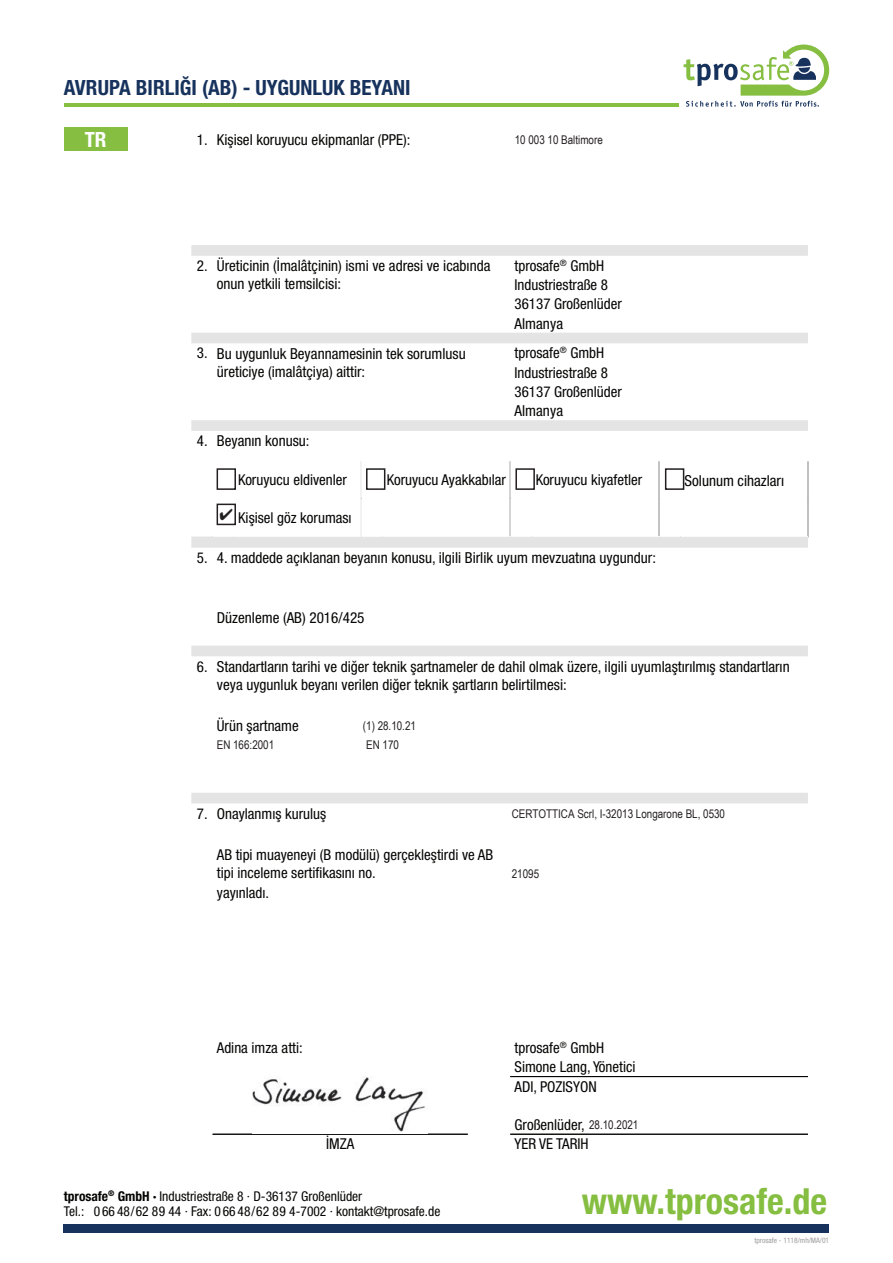
<style>
.page{position:relative;width:893px;height:1263px;background:#fff}
.page>*{position:absolute;margin:0;border:0;box-sizing:border-box;transform-origin:0 0}
.t1{font:700 condensed 36px "Helvetica Neue LTW1 G";color:#85be40}
.t2{font:700 condensed 21px "Helvetica Neue LTW1 G";color:#17325c}
.t3{font:700 condensed 21px "Helvetica Neue LTW1 G";color:#fff}
.t4{font:condensed 15.15px/18.1px "Helvetica Neue LTW1 G";color:#040503}
.t5{font:condensed 15px/19.2px "Helvetica Neue LTW1 G";color:#040503}
.t6{font:condensed 13.5px/15px "Helvetica Neue LTW1 G";color:#040503}
.t7{font:12px "Arial Narrow";color:#231f20}
.t8{font:condensed 7.5px "Helvetica Neue LTW1 G";color:#9d9d9c}
.s1{font-size:15px}
.s2{font-weight:700}
</style>
<div class="page">
<hr style="left:64px;top:103px;width:614px;height:4px;background:#85be40">
<svg style="left:684px;top:45px;width:145px;height:62px"></svg>
<div style="left:64px;top:1225px;width:765px;height:8px;background:#17325c"></div>
<div style="left:64px;top:128px;width:64px;height:23px;background:#85be40"></div>
<svg style="left:191px;top:245px;width:617px;height:558px"></svg>
<hr style="left:361px;top:461px;width:1px;height:38px;background:#fff">
<hr style="left:361px;top:499px;width:1px;height:37px;background:#fff">
<svg style="left:213px;top:536px;width:21px;height:1px"></svg>
<hr style="left:234px;top:536px;width:127px;height:1px;background:#fff">
<hr style="left:510px;top:461px;width:1px;height:38px;background:#fff">
<hr style="left:510px;top:499px;width:1px;height:37px;background:#fff">
<svg style="left:361px;top:536px;width:22px;height:1px"></svg>
<hr style="left:383px;top:536px;width:127px;height:1px;background:#fff">
<hr style="left:659px;top:461px;width:1px;height:38px;background:#fff">
<hr style="left:659px;top:499px;width:1px;height:37px;background:#fff">
<svg style="left:510px;top:536px;width:21px;height:1px"></svg>
<hr style="left:531px;top:536px;width:128px;height:1px;background:#fff">
<hr style="left:807px;top:461px;width:1px;height:38px;background:#fff">
<hr style="left:807px;top:499px;width:1px;height:37px;background:#fff">
<svg style="left:659px;top:536px;width:21px;height:1px"></svg>
<hr style="left:680px;top:536px;width:128px;height:1px;background:#fff">
<hr style="left:213px;top:1134px;width:255px;height:1px;background:#040503">
<hr style="left:510px;top:1076px;width:298px;height:1px;background:#040503">
<hr style="left:510px;top:1134px;width:298px;height:1px;background:#040503">
<img style="left:253px;top:1077px;width:172px;height:55px">
<div style="left:217px;top:468px;width:19px;height:22px;border:2px solid #231f20"></div>
<svg style="left:365px;top:468px;width:171px;height:23px"></svg>
<div style="left:665px;top:468px;width:19px;height:22px;border:2px solid #231f20"></div>
<div style="left:217px;top:504px;width:19px;height:21px;border:2px solid #231f20"></div>
<svg style="left:220px;top:509px;width:12px;height:11px"></svg>
<h2 class="t2" style="left:64px;top:75px;width:348px">AVRUPA BIRLIĞI (AB) - UYGUNLUK BEYANI</h2>
<h2 class="t3" style="left:85px;top:127px;width:23px">TR</h2>
<p class="t4" style="left:197px;top:132px;width:215px"><span class="s1">1.</span> Kişisel koruyucu ekipmanlar (PPE):</p>
<p class="t7" style="left:515px;top:133px;width:90px">10 003 10 Baltimore</p>
<p class="t4" style="left:217px;top:258px;width:275px;text-indent:-20px"><span class="s1">2.</span> Üreticinin (İmalâtçinin) ismi ve adresi ve icabında onun yetkili temsilcisi:</p>
<p class="t4" style="left:217px;top:345px;width:250px;text-indent:-20px"><span class="s1">3.</span> Bu uygunluk Beyannamesinin tek sorumlusu üreticiye (imalâtçiya) aittir:</p>
<p class="t5" style="left:514px;top:257px;width:109px">tprosafe<sup>®</sup> GmbH<br>Industriestraße 8<br>36137 Großenlüder</p>
<p class="t5" style="left:514px;top:345px;width:109px">tprosafe<sup>®</sup> GmbH<br>Industriestraße 8<br>36137 Großenlüder</p>
<p class="t4" style="left:514px;top:315px;width:50px">Almanya</p>
<p class="t4" style="left:514px;top:403px;width:50px">Almanya</p>
<p class="t4" style="left:197px;top:433px;width:114px"><span class="s1">4.</span> Beyanın konusu:</p>
<p class="t5" style="left:238px;top:472px;width:110px">Koruyucu eldivenler</p>
<p class="t5" style="left:387px;top:472px;width:121px">Koruyucu Ayakkabılar</p>
<p class="t5" style="left:536px;top:472px;width:108px">Koruyucu kiyafetler</p>
<p class="t4" style="left:685px;top:472px;width:101px">Solunum cihazları</p>
<p class="t5" style="left:238px;top:510px;width:115px">Kişisel göz koruması</p>
<p class="t4" style="left:197px;top:550px;width:461px"><span class="s1">5.</span> 4. maddede açıklanan beyanın konusu, ilgili Birlik uyum mevzuatına uygundur:</p>
<p class="t4" style="left:217px;top:609px;width:149px">Düzenleme (AB) 2016/425</p>
<p class="t4" style="left:217px;top:659px;width:574px;text-indent:-20px"><span class="s1">6.</span> Standartların tarihi ve diğer teknik şartnameler de dahil olmak üzere, ilgili uyumlaştırılmış standartların veya uygunluk beyanı verilen diğer teknik şartların belirtilmesi:</p>
<p class="t5" style="left:217px;top:718px;width:83px">Ürün şartname</p>
<p class="t7" style="left:363px;top:719px;width:55px">(1) 28.10.21</p>
<p class="t7" style="left:217px;top:738px;width:59px">EN 166:2001</p>
<p class="t7" style="left:366px;top:738px;width:34px">EN 170</p>
<p class="t5" style="left:197px;top:805px;width:131px">7. Onaylanmış kuruluş</p>
<p class="t5" style="left:217px;top:847px;width:278px;line-height:18.6px">AB tipi muayeneyi (B modülü) gerçekleştirdi ve AB tipi inceleme sertifikasını no.<br>yayınladı.</p>
<p class="t7" style="left:512px;top:807px;width:215px">CERTOTTICA Scrl, I-32013 Longarone BL, 0530</p>
<p class="t7" style="left:512px;top:866px;width:29px">21095</p>
<p class="t5" style="left:217px;top:1039px;width:87px">Adina imza atti:</p>
<p class="t5" style="left:514px;top:1039px;width:91px">tprosafe<sup>®</sup> GmbH</p>
<p class="t5" style="left:514px;top:1059px;width:123px">Simone Lang, Yönetici<br>ADI, POZISYON</p>
<p class="t5" style="left:514px;top:1116px;width:72px">Großenlüder,</p>
<p class="t7" style="left:589px;top:1118px;width:51px">28.10.2021</p>
<p class="t5" style="left:326px;top:1135px;width:30px">İMZA</p>
<p class="t5" style="left:514px;top:1135px;width:76px">YER VE TARIH</p>
<p class="t6" style="left:64px;top:1189px;width:378px"><span class="s2">tprosafe</span><sup>®</sup> <span class="s2">GmbH ·</span> Industriestraße 8 · D-36137 Großenlüder<br>Tel.: 0 66 48/62 8 9 44 · Fax: 0 66 48/62 8 9 4-7002 · kontakt@tprosafe.de</p>
<h1 class="t1" style="left:582px;top:1181px;width:247px">www.tprosafe.de</h1>
<p class="t8" style="left:755px;top:1238px;width:76px">tprosafe - 1118/mh/MA/01</p>
</div>
